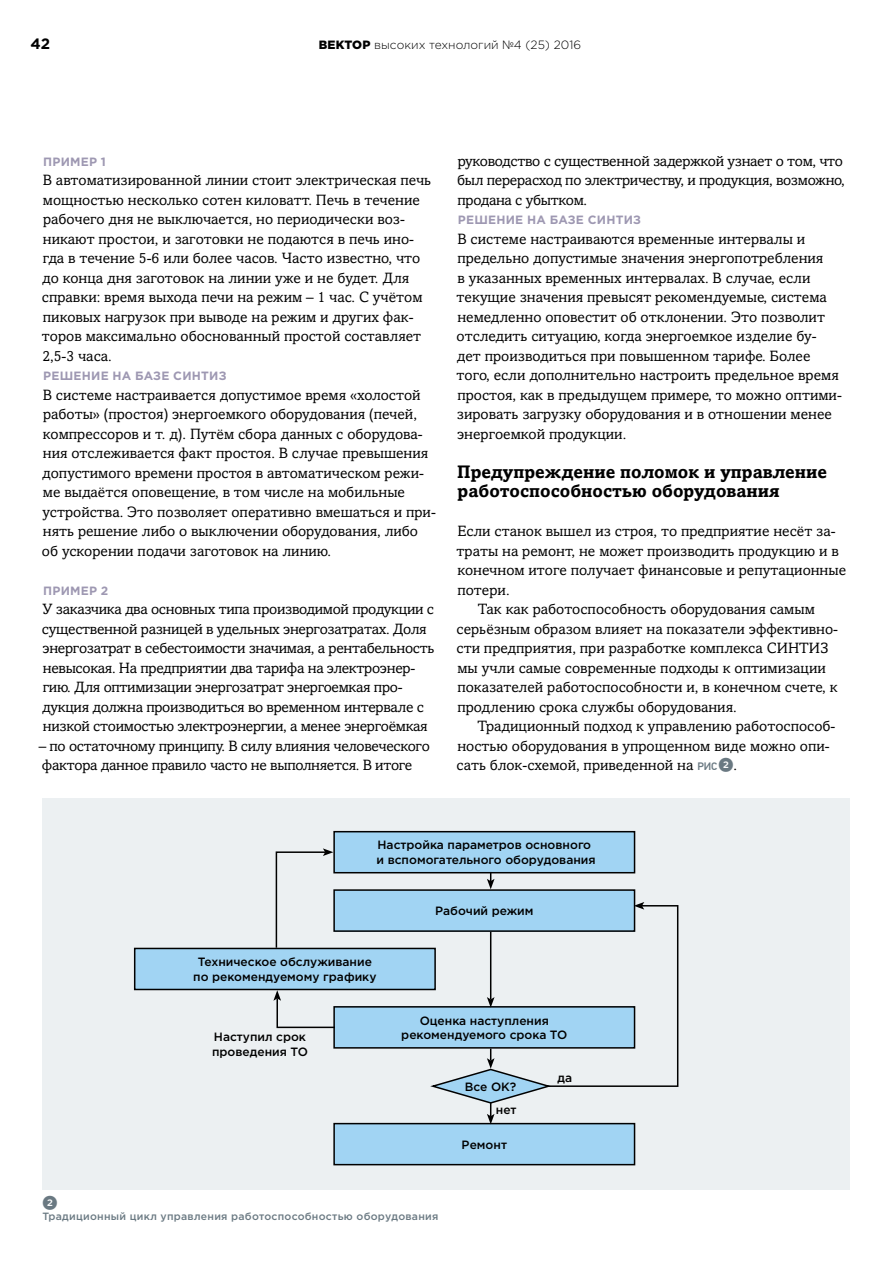
<style>
.page{position:relative;width:893px;height:1263px;background:#fff}
.page>*{position:absolute;margin:0;border:0;box-sizing:border-box;transform-origin:0 0}
.t1{font:700 18px/19.5px "Amasis MTW1 G";color:#000}
.t2{font:15px/19.5px "Amasis MTW1 G";color:#000}
.t3{font:15px/19.5px "Amasis MTW1 G";letter-spacing:-.02em;color:#000}
.t4{font:700 15px "Gotham Pro";color:#000}
.t5{font:15px "Whitney Index Black Round Bd";color:#6a7982}
.t6{font:500 12px/14.4px "Gotham Pro";color:#000}
.t7{font:700 12px "Gotham Pro";letter-spacing:.02em;color:#9e98b2}
.t8{font:300 12px "Gotham Pro";color:#000}
.t9{font:500 10.5px "Gotham Pro";letter-spacing:.025em;color:#6a7982}
.s1{font-weight:900}
.s2{font-family:"PF Din Text Pro";font-weight:500;font-size:10.8px;color:#6a7982}
.s3{font-family:"Whitney Index Black Round Bd";color:#6a7982}
</style>
<div class="page">
<div style="left:43px;top:798px;width:807px;height:391px;background:#ecf0f2"></div>
<div style="left:334px;top:832px;width:300px;height:41px;background:#a1d4f3"></div>
<div style="left:333px;top:831px;width:302px;height:42px;border:2px solid #000"></div>
<div style="left:334px;top:890px;width:300px;height:41px;background:#a1d4f3"></div>
<div style="left:333px;top:889px;width:302px;height:43px;border:2px solid #000"></div>
<div style="left:135px;top:948px;width:300px;height:41px;background:#a1d4f3"></div>
<div style="left:134px;top:948px;width:302px;height:42px;border:2px solid #000"></div>
<div style="left:334px;top:1007px;width:300px;height:41px;background:#a1d4f3"></div>
<div style="left:333px;top:1006px;width:302px;height:42px;border:2px solid #000"></div>
<div style="left:334px;top:1123px;width:300px;height:41px;background:#a1d4f3"></div>
<div style="left:333px;top:1123px;width:302px;height:42px;border:2px solid #000"></div>
<svg style="left:273px;top:990px;width:63px;height:39px"></svg>
<svg style="left:275px;top:848px;width:58px;height:101px"></svg>
<svg style="left:487px;top:872px;width:8px;height:17px"></svg>
<svg style="left:428px;top:902px;width:251px;height:222px"></svg>
<p class="t4" style="left:31px;top:35px;width:21px">42</p>
<p class="t8" style="left:319px;top:38px;width:264px"><span class="s1">ВЕКТОР</span> высоких технологий №4 (25) 2016</p>
<p class="t7" style="left:43px;top:155px;width:64px">ПРИМЕР 1</p>
<p class="t2" style="left:42px;top:171px;width:391px">В автоматизированной линии стоит электрическая печь мощностью несколько сотен киловатт. Печь в течение рабочего дня не выключается, но периодически воз&shy;никают простои, и заготовки не подаются в печь ино&shy;гда в течение 5-6 или более часов. Часто известно, что до конца дня заготовок на линии уже и не будет. Для справки: время выхода печи на режим – 1 час. С учётом пиковых нагрузок при выводе на режим и других фак&shy;торов максимально обоснованный простой составляет 2,5-3 часа.</p>
<p class="t7" style="left:43px;top:369px;width:185px">РЕШЕНИЕ НА БАЗЕ СИНТИЗ</p>
<p class="t2" style="left:42px;top:386px;width:395px">В системе настраивается допустимое время «холостой работы» (простоя) энергоемкого оборудования (печей, компрессоров и т. д). Путём сбора данных с оборудова&shy;ния отслеживается факт простоя. В случае превышения допустимого времени простоя в автоматическом режи&shy;ме выдаётся оповещение, в том числе на мобильные устройства. Это позволяет оперативно вмешаться и при&shy;нять решение либо о выключении оборудования, либо об ускорении подачи заготовок на линию.</p>
<p class="t7" style="left:43px;top:584px;width:67px">ПРИМЕР 2</p>
<p class="t3" style="left:42px;top:600px;width:394px">У заказчика два основных типа производимой продукции с существенной разницей в удельных энергозатратах. Доля энергозатрат в себестоимости значимая, а рентабельность невысокая. На предприятии два тарифа на электроэнер&shy;гию. Для оптимизации энергозатрат энергоемкая про&shy;дукция должна производиться во временном интервале с низкой стоимостью электроэнергии, а менее энергоёмкая</p>
<p class="t3" style="left:39px;top:737px;width:393px">– по остаточному принципу. В силу влияния человеческого фактора данное правило часто не выполняется. В итоге</p>
<p class="t2" style="left:457px;top:152px;width:389px;text-align:justify">руководство с существенной задержкой узнает о том, что был перерасход по электричеству, и продукция, возможно, продана с убытком.</p>
<p class="t7" style="left:458px;top:213px;width:185px">РЕШЕНИЕ НА БАЗЕ СИНТИЗ</p>
<p class="t2" style="left:457px;top:230px;width:387px">В системе настраиваются временные интервалы и предельно допустимые значения энергопотребления<br>в указанных временных интервалах. В случае, если текущие значения превысят рекомендуемые, система немедленно оповестит об отклонении. Это позволит отследить ситуацию, когда энергоемкое изделие бу&shy;дет производиться при повышенном тарифе. Более того, если дополнительно настроить предельное время простоя, как в предыдущем примере, то можно оптими&shy;зировать загрузку оборудования и в отношении менее энергоемкой продукции.</p>
<p class="t1" style="left:457px;top:463px;width:371px">Предупреждение поломок и управление работоспособностью оборудования</p>
<p class="t2" style="left:457px;top:522px;width:380px">Если станок вышел из строя, то предприятие несёт за-</p>
<p class="t2" style="left:457px;top:542px;width:384px">траты на ремонт, не может производить продукцию и в</p>
<p class="t2" style="left:457px;top:561px;width:390px">конечном итоге получает финансовые и репутационные</p>
<p class="t2" style="left:457px;top:581px;width:54px">потери.</p>
<p class="t2" style="left:478px;top:600px;width:339px">Так как работоспособность оборудования самым</p>
<p class="t2" style="left:456px;top:620px;width:383px">серьёзным образом влияет на показатели эффективно-</p>
<p class="t2" style="left:456px;top:639px;width:374px">сти предприятия, при разработке комплекса СИНТИЗ</p>
<p class="t2" style="left:457px;top:659px;width:370px">мы учли самые современные подходы к оптимизации</p>
<p class="t2" style="left:457px;top:678px;width:382px">показателей работоспособности и, в конечном счете, к</p>
<p class="t2" style="left:457px;top:698px;width:281px">продлению срока службы оборудования.</p>
<p class="t2" style="left:478px;top:717px;width:359px">Традиционный подход к управлению работоспособ-</p>
<p class="t2" style="left:457px;top:737px;width:374px">ностью оборудования в упрощенном виде можно опи-</p>
<p class="t2" style="left:456px;top:756px;width:282px">сать блок-схемой, приведенной на <span class="s2">РИС</span><span class="s3">2</span>.</p>
<p class="t6" style="left:377px;top:838px;width:221px">Настройка параметров основного и вспомогательного оборудования</p>
<p class="t6" style="left:193px;top:954px;width:185px;text-align:center">Техническое обслуживание по рекомендуемому графику</p>
<p class="t6" style="left:212px;top:1029px;width:97px">Наступил срок проведения ТО</p>
<p class="t6" style="left:435px;top:903px;width:100px">Рабочий режим</p>
<p class="t6" style="left:401px;top:1013px;width:168px;text-align:center">Оценка наступления рекомендуемого срока ТО</p>
<p class="t6" style="left:465px;top:1079px;width:53px">Все ОК?</p>
<p class="t6" style="left:496px;top:1102px;width:22px">нет</p>
<p class="t6" style="left:462px;top:1137px;width:47px">Ремонт</p>
<p class="t6" style="left:557px;top:1070px;width:16px">да</p>
<p class="t5" style="left:43px;top:1196px;width:17px">2</p>
<p class="t9" style="left:43px;top:1211px;width:397px">Традиционный цикл управления работоспособностью оборудования</p>
</div>
